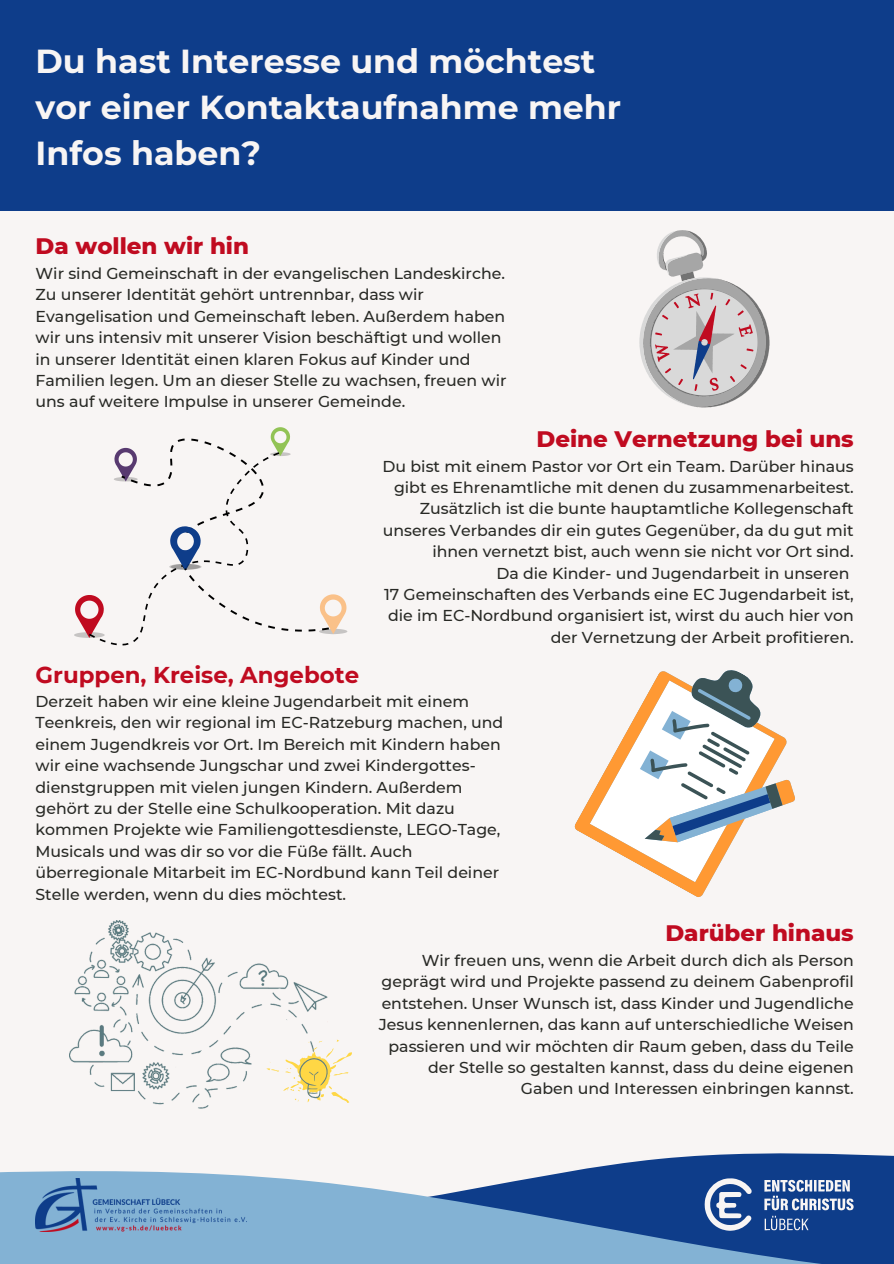
<style>
.page{position:relative;width:894px;height:1264px;background:#fff}
.page>*{position:absolute;margin:0;border:0;box-sizing:border-box;transform-origin:0 0}
.t1{font:700 33.15px/46.2px "Montserrat";color:#f8f5f4}
.t2{font:800 22.8px "Montserrat";color:#c00b20}
.t3{font:700 22.8px "Montserrat";color:#c00b20}
.t4{font:500 15.75px/21.3px "Montserrat";color:#282925;text-align:right}
</style>
<div class="page">
<div style="left:0;top:0;width:893px;height:1263px;background:#f8f5f4"></div>
<div style="left:0;top:0;width:893px;height:210px;background:#0e3d8a"></div>
<svg style="left:880px;top:1155px;width:13px;height:108px"></svg>
<svg style="left:0;top:1153px;width:880px;height:110px;fill:#83b2d4"></svg>
<svg style="left:704px;top:1178px;width:149px;height:52px"></svg>
<img style="left:36px;top:1178px;width:210px;height:53px">
<svg style="left:74px;top:427px;width:273px;height:218px"></svg>
<svg style="left:639px;top:230px;width:130px;height:177px"></svg>
<svg style="left:574px;top:800px;width:136px;height:97px"></svg>
<svg style="left:589px;top:670px;width:206px;height:212px"></svg>
<img style="left:69px;top:920px;width:259px;height:189px">
<svg style="left:266px;top:1039px;width:86px;height:66px"></svg>
<h1 class="t1" style="left:36px;top:38px;width:587px">Du hast Interesse und möchtest vor einer Kontaktaufnahme mehr<br>Infos haben?</h1>
<h2 class="t2" style="left:36px;top:232px;width:215px">Da wollen wir hin</h2>
<p class="t4" style="left:36px;top:263px;width:472px;text-align:left">Wir sind Gemeinschaft in der evangelischen Landeskirche.<br>Zu unserer Identität gehört untrennbar, dass wir Evangelisation und Gemeinschaft leben. Außerdem haben wir uns intensiv mit unserer Vision beschäftigt und wollen in unserer Identität einen klaren Fokus auf Kinder und Familien legen. Um an dieser Stelle zu wachsen, freuen wir uns auf weitere Impulse in unserer Gemeinde.</p>
<p class="t2" style="left:536px;top:425px;width:319px">Deine Vernetzung bei uns</p>
<p class="t4" style="left:382px;top:455px;width:472px">Du bist mit einem Pastor vor Ort ein Team. Darüber hinaus gibt es Ehrenamtliche mit denen du zusammenarbeitest.<br>Zusätzlich ist die bunte hauptamtliche Kollegenschaft unseres Verbandes dir ein gutes Gegenüber, da du gut mit ihnen vernetzt bist, auch wenn sie nicht vor Ort sind.</p>
<p class="t4" style="left:496px;top:562px;width:354px">Da die Kinder- und Jugendarbeit in unseren</p>
<p class="t4" style="left:384px;top:583px;width:471px">17 Gemeinschaften des Verbands eine EC Jugendarbeit ist, die im EC-Nordbund organisiert ist, wirst du auch hier von der Vernetzung der Arbeit profitieren.</p>
<h2 class="t3" style="left:36px;top:660px;width:325px">Gruppen, Kreise, Angebote</h2>
<p class="t4" style="left:36px;top:690px;width:469px;text-align:left">Derzeit haben wir eine kleine Jugendarbeit mit einem Teenkreis, den wir regional im EC-Ratzeburg machen, und einem Jugendkreis vor Ort. Im Bereich mit Kindern haben wir eine wachsende Jungschar und zwei Kindergottes&shy;dienstgruppen mit vielen jungen Kindern. Außerdem gehört zu der Stelle eine Schulkooperation. Mit dazu kommen Projekte wie Familiengottesdienste, LEGO-Tage, Musicals und was dir so vor die Füße fällt. Auch überregionale Mitarbeit im EC-Nordbund kann Teil deiner Stelle werden, wenn du dies möchtest.</p>
<p class="t2" style="left:665px;top:918px;width:190px">Darüber hinaus</p>
<p class="t4" style="left:378px;top:949px;width:476px">Wir freuen uns, wenn die Arbeit durch dich als Person geprägt wird und Projekte passend zu deinem Gabenprofil entstehen. Unser Wunsch ist, dass Kinder und Jugendliche Jesus kennenlernen, das kann auf unterschiedliche Weisen passieren und wir möchten dir Raum geben, dass du Teile der Stelle so gestalten kannst, dass du deine eigenen Gaben und Interessen einbringen kannst.</p>
</div>
